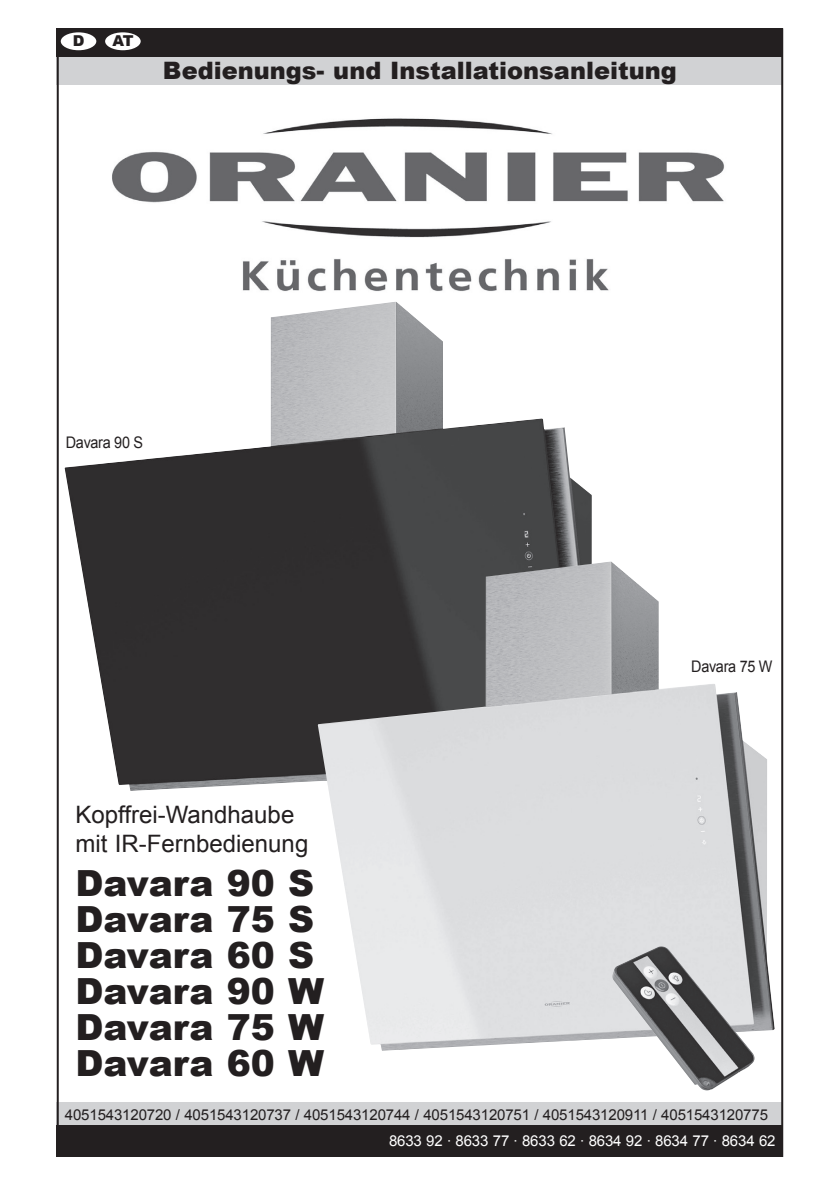
<style>
.page{position:relative;width:840px;height:1191px;background:#fff}
.page>*{position:absolute;margin:0;border:0;box-sizing:border-box;transform-origin:0 0}
.t1{font:900 36px/36px "Arial";color:#231f20}
.t2{font:24px/28.8px "Arial";color:#231f20}
.t3{font:900 24px "Arial";color:#231f20}
.t4{font:16px "Arial";letter-spacing:-.02em;color:#231f20;scale:.9 1}
.t5{font:15px "Arial";letter-spacing:-.01em;color:#231f20}
.t6{font:15px "Arial";letter-spacing:-.01em;color:#fff}
.t7{font:900 15px "Arial";color:#231f20}
</style>
<div class="page">
<img style="left:112px;top:118px;width:613px;height:173px">
<div style="left:57px;top:1102px;width:725px;height:55px;background:#d1d2d4"></div>
<div style="left:57px;top:28px;width:725px;height:57px;background:#d1d2d4"></div>
<div style="left:57px;top:28px;width:725px;height:29px;background:#231f20"></div>
<div style="left:104px;top:31px;width:38px;height:20px;background:#fff;border-radius:50%"></div>
<div style="left:103px;top:30px;width:40px;height:22px;border:2px solid #231f20;border-radius:50%"></div>
<div style="left:60px;top:31px;width:37px;height:20px;background:#fff;border-radius:50%"></div>
<div style="left:59px;top:30px;width:39px;height:22px;border:2px solid #231f20;border-radius:50%"></div>
<div style="left:57px;top:1125px;width:725px;height:32px;background:#231f20"></div>
<img style="left:65px;top:302px;width:527px;height:489px">
<img style="left:317px;top:561px;width:457px;height:489px">
<img style="left:629px;top:946px;width:31px;height:14px">
<p class="t7" style="left:73px;top:30px;width:13px">D</p>
<p class="t7" style="left:112px;top:30px;width:23px">AT</p>
<h2 class="t3" style="left:163px;top:53px;width:515px">Bedienungs- und Installationsanleitung</h2>
<p class="t4" style="left:66px;top:432px;width:87px">Davara 90 S</p>
<h2 class="t2" style="left:75px;top:800px;width:234px">Kopffrei-Wandhaube mit IR-Fernbedienung</h2>
<h1 class="t1" style="left:75px;top:864px;width:250px">Davara 90 S<br>Davara 75 S<br>Davara 60 S<br>Davara 90 W<br>Davara 75 W<br>Davara 60 W</h1>
<p class="t4" style="left:690px;top:656px;width:92px">Davara 75 W</p>
<p class="t5" style="left:65px;top:1105px;width:704px">4051543120720 / 4051543120737 / 4051543120744 / 4051543120751 / 4051543120911 / 4051543120775</p>
<p class="t6" style="left:389px;top:1130px;width:388px">8633 92 · 8633 77 · 8633 62 · 8634 92 · 8634 77 · 8634 62</p>
</div>
